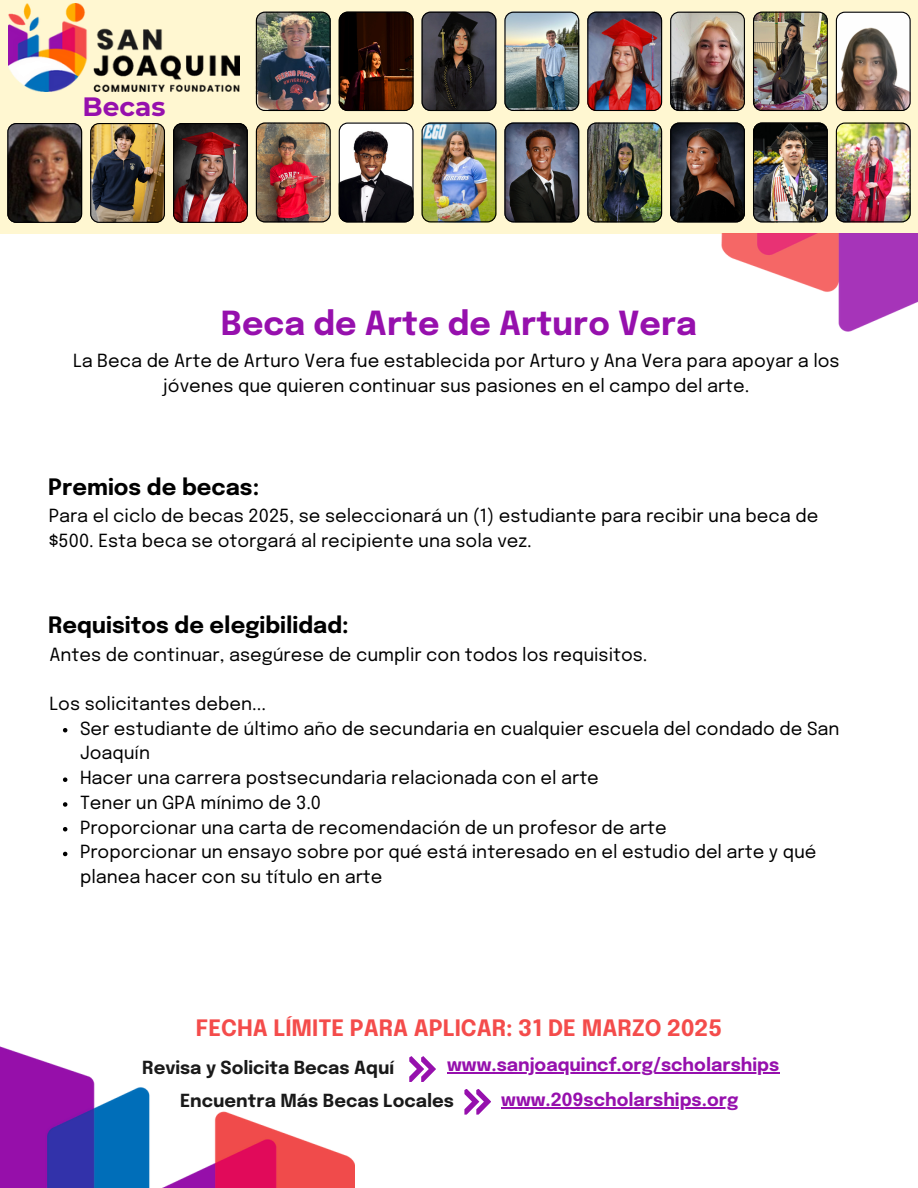
<style>
.page{position:relative;width:918px;height:1188px;background:#fff}
.page>*{position:absolute;margin:0;border:0;box-sizing:border-box;transform-origin:0 0}
.t1{font:700 33px "Epilogue";color:#9610ad}
.t2{font:700 26.4px "Montserrat";color:#9610ad}
.t3{font:700 24px "Montserrat";color:#9610ad}
.t4{font:700 22.5px "Epilogue";color:#000}
.t5{font:700 22.5px "Epilogue";color:#f44c4b}
.t6{font:18px/24.8px "Epilogue";color:#000}
.t7{font:700 18px "Epilogue";color:#9610ad}
.t8{font:700 18px "Epilogue";color:#1a1a1a}
</style>
<div class="page">
<svg style="left:63px;top:728px;width:4px;height:4px"></svg>
<svg style="left:63px;top:777px;width:4px;height:5px"></svg>
<svg style="left:63px;top:802px;width:4px;height:5px"></svg>
<svg style="left:63px;top:827px;width:4px;height:4px"></svg>
<svg style="left:63px;top:852px;width:4px;height:4px"></svg>
<div style="left:0;top:0;width:918px;height:234px;background:#fff7d1"></div>
<img style="left:90px;top:123px;width:75px;height:100px">
<img style="left:173px;top:123px;width:75px;height:100px">
<img style="left:836px;top:123px;width:75px;height:99px">
<img style="left:753px;top:123px;width:75px;height:99px">
<svg style="left:670px;top:123px;width:75px;height:99px;background:#342927"></svg>
<img style="left:587px;top:123px;width:75px;height:99px">
<img style="left:504px;top:123px;width:75px;height:99px">
<img style="left:422px;top:123px;width:74px;height:99px">
<svg style="left:339px;top:123px;width:75px;height:99px;background:#7d7878"></svg>
<img style="left:256px;top:123px;width:75px;height:99px">
<svg style="left:7px;top:123px;width:75px;height:100px;background:#4b352b"></svg>
<img style="left:256px;top:12px;width:75px;height:99px">
<svg style="left:339px;top:12px;width:75px;height:99px;background:#301206"></svg>
<svg style="left:422px;top:12px;width:74px;height:99px;background:#353134"></svg>
<img style="left:504px;top:12px;width:75px;height:99px">
<img style="left:587px;top:12px;width:75px;height:99px">
<img style="left:670px;top:12px;width:75px;height:99px">
<img style="left:753px;top:12px;width:75px;height:99px">
<img style="left:836px;top:12px;width:75px;height:99px">
<img style="left:9px;top:4px;width:230px;height:87px">
<img style="left:0;top:1046px;width:354px;height:142px">
<img style="left:721px;top:233px;width:197px;height:98px">
<hr style="left:501px;top:1107px;width:237px;height:1px;background:#9610ad">
<svg style="left:464px;top:1089px;width:27px;height:26px"></svg>
<svg style="left:409px;top:1056px;width:27px;height:26px"></svg>
<hr style="left:447px;top:1073px;width:322px;height:1px;background:#9610ad">
<p class="t3" style="left:53px;top:82px;width:87px">BECAS</p>
<p class="t2" style="left:83px;top:91px;width:84px">Becas</p>
<p class="t1" style="left:221px;top:309px;width:477px">Beca de Arte de Arturo Vera</p>
<p class="t6" style="left:73px;top:350px;width:768px;text-align:center">La Beca de Arte de Arturo Vera fue establecida por Arturo y Ana Vera para apoyar a los jóvenes que quieren continuar sus pasiones en el campo del arte.</p>
<p class="t4" style="left:48px;top:477px;width:213px">Premios de becas:</p>
<p class="t6" style="left:49px;top:505px;width:771px">Para el ciclo de becas 2025, se seleccionará un (1) estudiante para recibir una beca de $500. Esta beca se otorgará al recipiente una sola vez.</p>
<p class="t4" style="left:48px;top:615px;width:302px">Requisitos de elegibilidad:</p>
<p class="t6" style="left:49px;top:644px;width:600px">Antes de continuar, asegúrese de cumplir con todos los requisitos.</p>
<h2 class="t6" style="left:49px;top:693px;width:218px">Los solicitantes deben...</h2>
<h3 class="t6" style="left:80px;top:717px;width:761px">Ser estudiante de último año de secundaria en cualquier escuela del condado de San<br>Joaquín</h3>
<p class="t6" style="left:80px;top:767px;width:520px">Hacer una carrera postsecundaria relacionada con el arte</p>
<p class="t6" style="left:80px;top:792px;width:243px">Tener un GPA mínimo de 3.0</p>
<p class="t6" style="left:80px;top:816px;width:588px">Proporcionar una carta de recomendación de un profesor de arte</p>
<p class="t6" style="left:80px;top:841px;width:738px">Proporcionar un ensayo sobre por qué está interesado en el estudio del arte y qué planea hacer con su título en arte</p>
<p class="t5" style="left:196px;top:1018px;width:528px">FECHA LÍMITE PARA APLICAR: 31 DE MARZO 2025</p>
<p class="t8" style="left:142px;top:1059px;width:253px">Revisa y Solicita Becas Aquí</p>
<h4 class="t7" style="left:447px;top:1057px;width:334px">www.sanjoaquincf.org/scholarships</h4>
<p class="t8" style="left:180px;top:1093px;width:275px">Encuentra Más Becas Locales</p>
<p class="t7" style="left:501px;top:1092px;width:239px">www.209scholarships.org</p>
</div>
